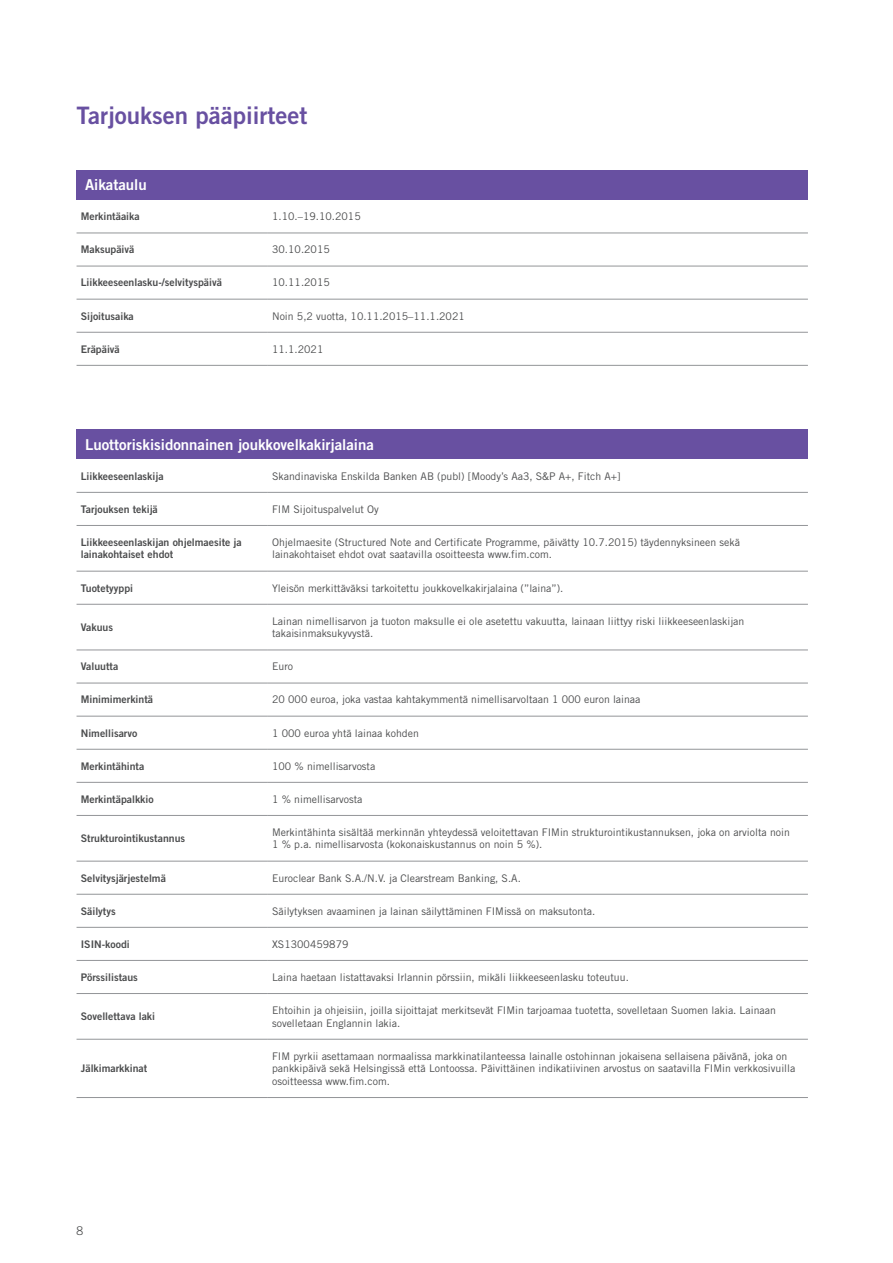
<style>
.page{position:relative;width:893px;height:1263px;background:#fff}
.page>*{position:absolute;margin:0;border:0;box-sizing:border-box;transform-origin:0 0}
.t1{font:24px "Trade Gothic LT Std Bd 2";color:#6850a1}
.t2{font:15px "Trade Gothic LT Std Bd 2";color:#fff}
.t3{font:300 12px "Trade Gothic LT Std";color:#4c4d4e}
.t4{font:10.5px/12.6px "Trade Gothic LT Std";color:#4b4c4d}
.t5{font:10.5px/12.6px "Trade Gothic LT Std Bd 2";color:#4c4d4e}
</style>
<div class="page">
<div style="left:77px;top:170px;width:731px;height:30px;background:#6850a1"></div>
<hr style="left:77px;top:233px;width:191px;height:1px;background:#939598">
<hr style="left:268px;top:233px;width:540px;height:1px;background:#939598">
<hr style="left:77px;top:266px;width:191px;height:1px;background:#939598">
<hr style="left:268px;top:266px;width:540px;height:1px;background:#939598">
<hr style="left:77px;top:299px;width:191px;height:1px;background:#939598">
<hr style="left:268px;top:299px;width:540px;height:1px;background:#939598">
<hr style="left:77px;top:332px;width:191px;height:1px;background:#939598">
<hr style="left:268px;top:332px;width:540px;height:1px;background:#939598">
<hr style="left:77px;top:365px;width:191px;height:1px;background:#939598">
<hr style="left:268px;top:365px;width:540px;height:1px;background:#939598">
<div style="left:77px;top:429px;width:731px;height:30px;background:#6850a1"></div>
<hr style="left:77px;top:492px;width:191px;height:1px;background:#939598">
<hr style="left:268px;top:492px;width:540px;height:1px;background:#939598">
<hr style="left:77px;top:525px;width:191px;height:1px;background:#939598">
<hr style="left:268px;top:525px;width:540px;height:1px;background:#939598">
<hr style="left:77px;top:571px;width:191px;height:1px;background:#939598">
<hr style="left:268px;top:571px;width:540px;height:1px;background:#939598">
<hr style="left:77px;top:604px;width:191px;height:1px;background:#939598">
<hr style="left:268px;top:604px;width:540px;height:1px;background:#939598">
<hr style="left:77px;top:650px;width:191px;height:1px;background:#939598">
<hr style="left:268px;top:650px;width:540px;height:1px;background:#939598">
<hr style="left:77px;top:683px;width:191px;height:1px;background:#939598">
<hr style="left:268px;top:683px;width:540px;height:1px;background:#939598">
<hr style="left:77px;top:716px;width:191px;height:1px;background:#939598">
<hr style="left:268px;top:716px;width:540px;height:1px;background:#939598">
<hr style="left:77px;top:749px;width:191px;height:1px;background:#939598">
<hr style="left:268px;top:749px;width:540px;height:1px;background:#939598">
<hr style="left:77px;top:782px;width:191px;height:1px;background:#939598">
<hr style="left:268px;top:782px;width:540px;height:1px;background:#939598">
<hr style="left:77px;top:815px;width:191px;height:1px;background:#939598">
<hr style="left:268px;top:815px;width:540px;height:1px;background:#939598">
<hr style="left:77px;top:861px;width:191px;height:1px;background:#939598">
<hr style="left:268px;top:861px;width:540px;height:1px;background:#939598">
<hr style="left:77px;top:894px;width:191px;height:1px;background:#939598">
<hr style="left:268px;top:894px;width:540px;height:1px;background:#939598">
<hr style="left:77px;top:927px;width:191px;height:1px;background:#939598">
<hr style="left:268px;top:927px;width:540px;height:1px;background:#939598">
<hr style="left:77px;top:960px;width:191px;height:1px;background:#939598">
<hr style="left:268px;top:960px;width:540px;height:1px;background:#939598">
<hr style="left:77px;top:993px;width:191px;height:1px;background:#939598">
<hr style="left:268px;top:993px;width:540px;height:1px;background:#939598">
<hr style="left:77px;top:1039px;width:191px;height:1px;background:#939598">
<hr style="left:268px;top:1039px;width:540px;height:1px;background:#939598">
<hr style="left:77px;top:1097px;width:191px;height:1px;background:#939598">
<hr style="left:268px;top:1097px;width:540px;height:1px;background:#939598">
<h1 class="t1" style="left:77px;top:100px;width:232px">Tarjouksen pääpiirteet</h1>
<h2 class="t2" style="left:85px;top:176px;width:63px">Aikataulu</h2>
<p class="t5" style="left:81px;top:210px;width:60px">Merkintäaika</p>
<p class="t4" style="left:272px;top:210px;width:90px">1.10.–19.10.2015</p>
<p class="t5" style="left:81px;top:243px;width:55px">Maksupäivä</p>
<p class="t4" style="left:272px;top:243px;width:59px">30.10.2015</p>
<p class="t5" style="left:81px;top:276px;width:143px">Liikkeeseenlasku-/selvityspäivä</p>
<p class="t4" style="left:272px;top:276px;width:59px">10.11.2015</p>
<p class="t5" style="left:81px;top:309px;width:55px">Sijoitusaika</p>
<p class="t4" style="left:272px;top:309px;width:194px">Noin 5,2 vuotta, 10.11.2015–11.1.2021</p>
<p class="t5" style="left:81px;top:342px;width:41px">Eräpäivä</p>
<p class="t4" style="left:272px;top:342px;width:53px">11.1.2021</p>
<h2 class="t2" style="left:85px;top:435px;width:290px">Luottoriskisidonnainen joukkovelkakirjalaina</h2>
<p class="t5" style="left:81px;top:469px;width:84px">Liikkeeseenlaskija</p>
<p class="t4" style="left:272px;top:469px;width:350px">Skandinaviska Enskilda Banken AB (publ) [Moody’s Aa3, S&amp;P A+, Fitch A+]</p>
<p class="t5" style="left:81px;top:502px;width:79px">Tarjouksen tekijä</p>
<p class="t4" style="left:272px;top:502px;width:108px">FIM Sijoituspalvelut Oy</p>
<p class="t5" style="left:81px;top:536px;width:163px">Liikkeeseenlaskijan ohjelmaesite ja lainakohtaiset ehdot</p>
<p class="t4" style="left:272px;top:536px;width:469px">Ohjelmaesite (Structured Note and Certificate Programme, päivätty 10.7.2015) täydennyksineen sekä lainakohtaiset ehdot ovat saatavilla osoitteesta www.fim.com.</p>
<p class="t5" style="left:81px;top:581px;width:54px">Tuotetyyppi</p>
<p class="t4" style="left:272px;top:581px;width:293px">Yleisön merkittäväksi tarkoitettu joukkovelkakirjalaina (”laina”).</p>
<p class="t5" style="left:81px;top:621px;width:34px">Vakuus</p>
<p class="t4" style="left:272px;top:614px;width:474px">Lainan nimellisarvon ja tuoton maksulle ei ole asetettu vakuutta, lainaan liittyy riski liikkeeseenlaskijan takaisinmaksukyvystä.</p>
<p class="t5" style="left:81px;top:660px;width:39px">Valuutta</p>
<p class="t4" style="left:272px;top:660px;width:22px">Euro</p>
<p class="t5" style="left:81px;top:693px;width:74px">Minimimerkintä</p>
<p class="t4" style="left:272px;top:693px;width:370px">20 000 euroa, joka vastaa kahtakymmentä nimellisarvoltaan 1 000 euron lainaa</p>
<p class="t5" style="left:81px;top:726px;width:58px">Nimellisarvo</p>
<p class="t4" style="left:272px;top:726px;width:148px">1 000 euroa yhtä lainaa kohden</p>
<p class="t5" style="left:81px;top:759px;width:65px">Merkintähinta</p>
<p class="t4" style="left:272px;top:759px;width:105px">100 % nimellisarvosta</p>
<p class="t5" style="left:81px;top:792px;width:74px">Merkintäpalkkio</p>
<p class="t4" style="left:272px;top:792px;width:92px">1 % nimellisarvosta</p>
<p class="t5" style="left:81px;top:832px;width:106px">Strukturointikustannus</p>
<p class="t4" style="left:272px;top:826px;width:519px">Merkintähinta sisältää merkinnän yhteydessä veloitettavan FIMin strukturointikustannuksen, joka on arviolta noin<br>1 % p.a. nimellisarvosta (kokonaiskustannus on noin 5 %).</p>
<p class="t5" style="left:81px;top:871px;width:87px">Selvitysjärjestelmä</p>
<p class="t4" style="left:272px;top:871px;width:250px">Euroclear Bank S.A./N.V. ja Clearstream Banking, S.A.</p>
<p class="t5" style="left:81px;top:904px;width:36px">Säilytys</p>
<p class="t4" style="left:272px;top:904px;width:325px">Säilytyksen avaaminen ja lainan säilyttäminen FIMissä on maksutonta.</p>
<p class="t5" style="left:81px;top:937px;width:50px">ISIN-koodi</p>
<p class="t4" style="left:272px;top:937px;width:78px">XS1300459879</p>
<p class="t5" style="left:81px;top:970px;width:59px">Pörssilistaus</p>
<p class="t4" style="left:272px;top:971px;width:358px">Laina haetaan listattavaksi Irlannin pörssiin, mikäli liikkeeseenlasku toteutuu.</p>
<p class="t5" style="left:81px;top:1010px;width:76px">Sovellettava laki</p>
<p class="t4" style="left:272px;top:1004px;width:505px">Ehtoihin ja ohjeisiin, joilla sijoittajat merkitsevät FIMin tarjoamaa tuotetta, sovelletaan Suomen lakia. Lainaan sovelletaan Englannin lakia.</p>
<p class="t5" style="left:81px;top:1062px;width:68px">Jälkimarkkinat</p>
<p class="t4" style="left:272px;top:1049px;width:525px">FIM pyrkii asettamaan normaalissa markkinatilanteessa lainalle ostohinnan jokaisena sellaisena päivänä, joka on pankkipäivä sekä Helsingissä että Lontoossa. Päivittäinen indikatiivinen arvostus on saatavilla FIMin verkkosivuilla osoitteessa www.fim.com.</p>
<p class="t3" style="left:77px;top:1224px;width:8px">8</p>
</div>
